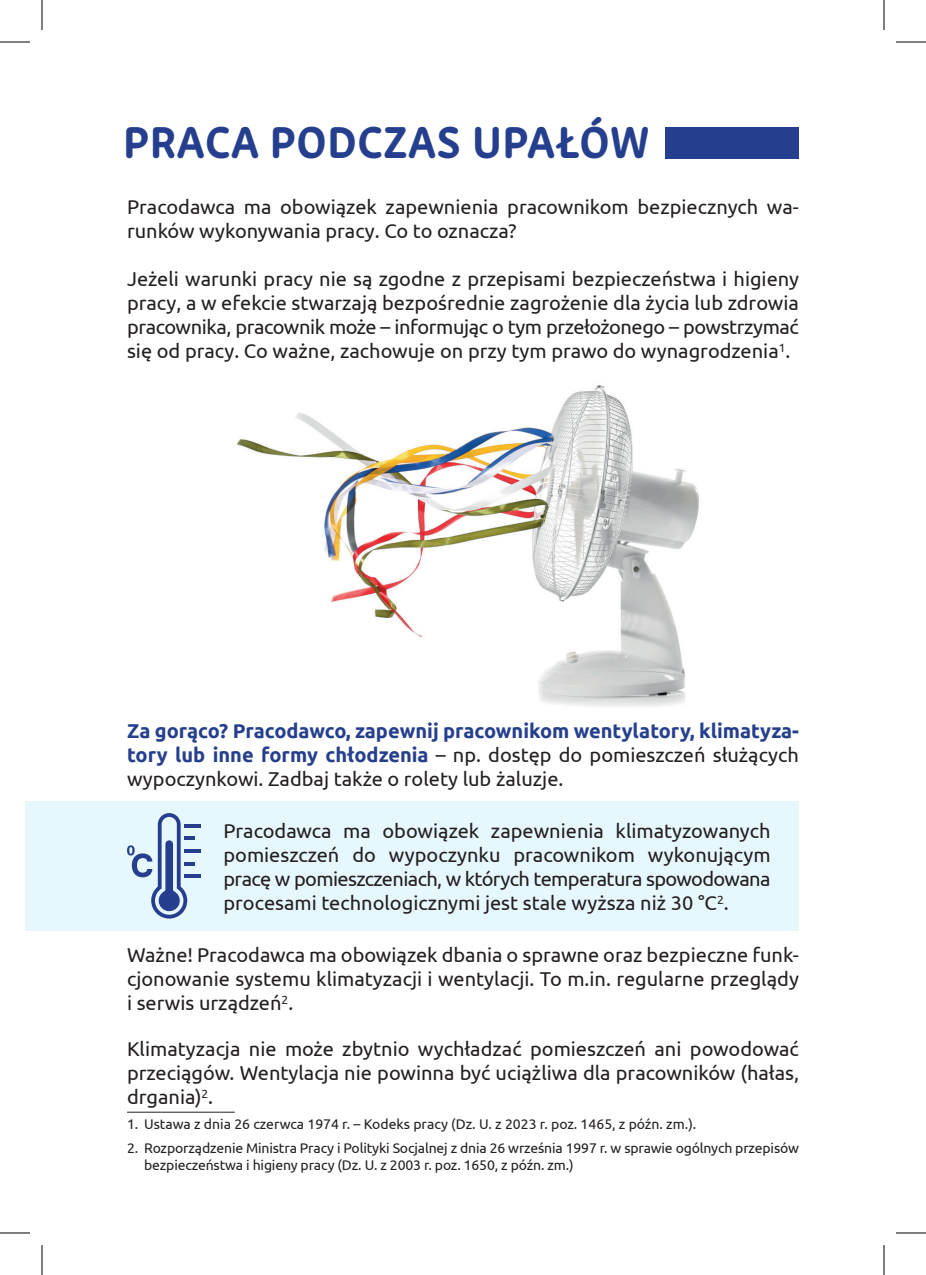
<style>
.page{position:relative;width:926px;height:1275px;background:#fff}
.page>*{position:absolute;margin:0;border:0;box-sizing:border-box;transform-origin:0 0}
.t1{font:700 44px "New Zen";color:#253f8e}
.t2{font:20px/24px "Ubuntu";color:#231f20;text-align:justify}
.t3{font:700 20px/24px "Ubuntu";color:#253f8e;text-align:justify}
.t4{font:14px/16.8px "Ubuntu";letter-spacing:-.01em;color:#231f20}
.s1{font-weight:400;color:#231f20}
</style>
<div class="page">
<div style="left:25px;top:801px;width:774px;height:130px;background:#e6f7fd"></div>
<img style="left:236px;top:385px;width:463px;height:322px">
<div style="left:666px;top:127px;width:133px;height:31px;background:#253f8e"></div>
<hr style="left:184px;top:824px;width:17px;height:4px;background:#253f8e">
<hr style="left:184px;top:849px;width:17px;height:4px;background:#253f8e">
<hr style="left:184px;top:874px;width:17px;height:4px;background:#253f8e">
<hr style="left:184px;top:836px;width:11px;height:4px;background:#253f8e">
<svg style="left:187px;top:862px;width:8px;height:3px"></svg>
<svg style="left:127px;top:813px;width:60px;height:105px"></svg>
<hr style="left:127px;top:1111px;width:108px;height:1px;background:#231f20">
<hr style="left:0;top:42px;width:30px;height:1px;background:#000">
<hr style="left:896px;top:42px;width:30px;height:1px;background:#000">
<hr style="left:0;top:1232px;width:30px;height:1px;background:#000">
<hr style="left:896px;top:1232px;width:30px;height:1px;background:#000">
<hr style="left:42px;top:0;width:1px;height:30px;background:#000">
<hr style="left:42px;top:1245px;width:1px;height:30px;background:#000">
<hr style="left:884px;top:0;width:1px;height:30px;background:#000">
<hr style="left:884px;top:1245px;width:1px;height:30px;background:#000">
<h1 class="t1" style="left:123px;top:116px;width:528px">PRACA PODCZAS UPAŁÓW</h1>
<p class="t2" style="left:127px;top:195px;width:673px">Pracodawca ma obowiązek zapewnienia pracownikom bezpiecznych wa&shy;runków wykonywania pracy. Co to oznacza?</p>
<p class="t2" style="left:127px;top:267px;width:673px">Jeżeli warunki pracy nie są zgodne z przepisami bezpieczeństwa i higieny pracy, a w efekcie stwarzają bezpośrednie zagrożenie dla życia lub zdrowia pracownika, pracownik może – informując o tym przełożonego – powstrzymać się od pracy. Co ważne, zachowuje on przy tym prawo do wynagrodzenia<sup>1</sup>.</p>
<p class="t3" style="left:127px;top:718px;width:673px">Za gorąco? Pracodawco, zapewnij pracownikom wentylatory, klimatyza&shy;tory lub inne formy chłodzenia <span class="s1">– np. dostęp do pomieszczeń służących wypoczynkowi. Zadbaj także o rolety lub żaluzje.</span></p>
<p class="t2" style="left:223px;top:818px;width:549px">Pracodawca ma obowiązek zapewnienia klimatyzowanych pomieszczeń do wypoczynku pracownikom wykonującym pracę w pomieszczeniach, w których temperatura spowodowana procesami technologicznymi jest stale wyższa niż 30 °C<sup>2</sup>.</p>
<p class="t2" style="left:127px;top:942px;width:673px">Ważne! Pracodawca ma obowiązek dbania o sprawne oraz bezpieczne funk&shy;cjonowanie systemu klimatyzacji i wentylacji. To m.in. regularne przeglądy i serwis urządzeń<sup>2</sup>.</p>
<p class="t2" style="left:127px;top:1036px;width:673px">Klimatyzacja nie może zbytnio wychładzać pomieszczeń ani powodować przeciągów. Wentylacja nie powinna być uciążliwa dla pracowników (hałas, drgania)<sup>2</sup>.</p>
<p class="t4" style="left:127px;top:1115px;width:571px">1. Ustawa z dnia 26 czerwca 1974 r. – Kodeks pracy (Dz. U. z 2023 r. poz. 1465, z późn. zm.).</p>
<p class="t4" style="left:144px;top:1139px;width:656px;text-indent:-17px">2. Rozporządzenie Ministra Pracy i Polityki Socjalnej z dnia 26 września 1997 r. w sprawie ogólnych przepisów bezpieczeństwa i higieny pracy (Dz. U. z 2003 r. poz. 1650, z późn. zm.)</p>
</div>
